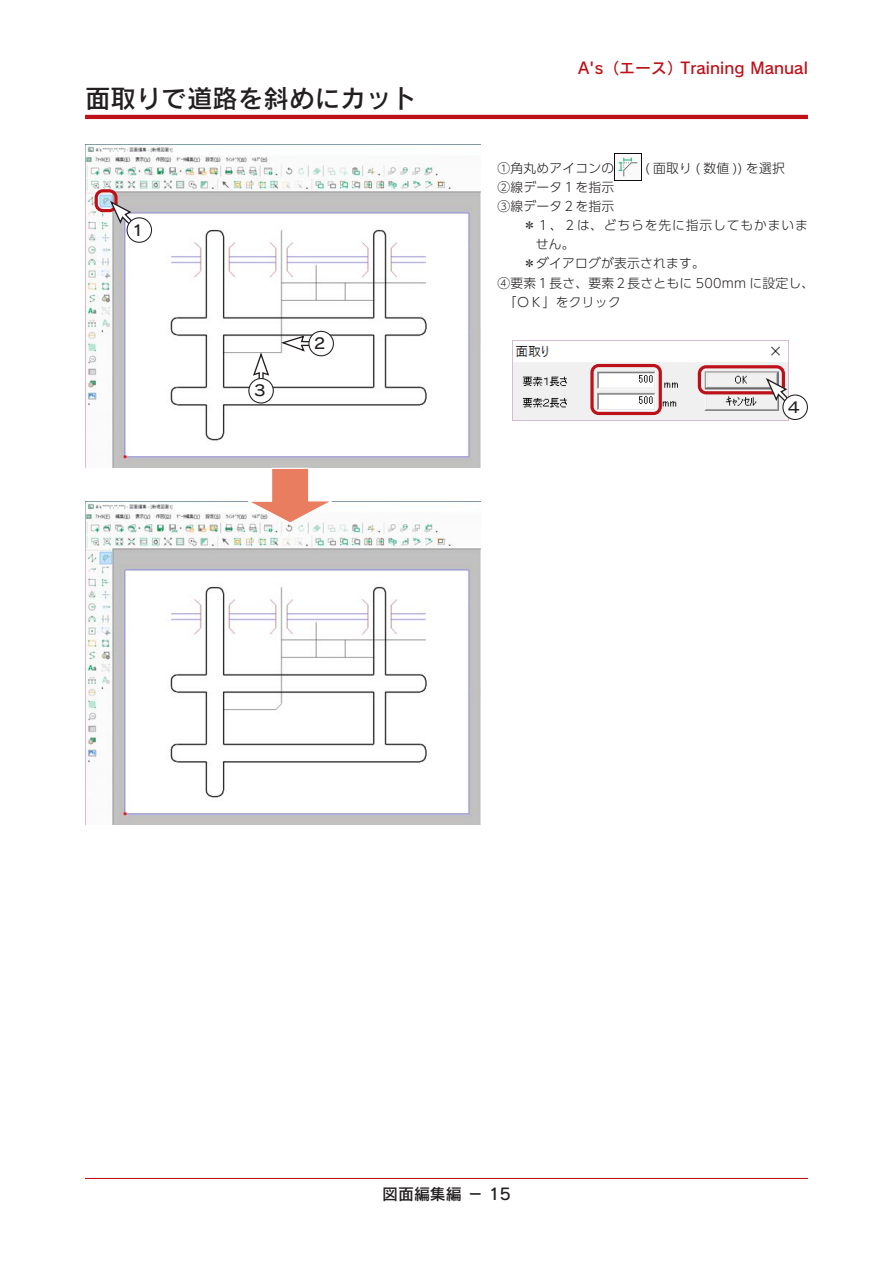
<style>
.page{position:relative;width:893px;height:1263px;background:#fff}
.page>*{position:absolute;margin:0;border:0;box-sizing:border-box;transform-origin:0 0}
.大見出し{font:25.5px "Rodin Pro N DB";color:#231f20}
.t1{font:15.9px "Rodin Pro N DB";color:#bd1018}
.t2{font:15.9px "Rodin Pro N DB";color:#231f20}
.本文{font:14.85px "Rodin Pro N DB";color:#231f20}
.右寄{font:300 12.75px/19.2px "UD Shin Go Pr 6 N";letter-spacing:.02em;color:#231f20}
.右寄-2{font:300 12.75px/19.2px "UD Shin Go Pr 6 N";letter-spacing:.07em;color:#231f20}
</style>
<div class="page">
<hr style="left:85px;top:1178px;width:723px;height:1px;background:#bd1018">
<img style="left:512px;top:340px;width:277px;height:80px">
<hr style="left:85px;top:115px;width:723px;height:4px;background:#bd1018">
<img style="left:615px;top:154px;width:27px;height:27px">
<img style="left:85px;top:145px;width:395px;height:323px">
<img style="left:85px;top:502px;width:395px;height:323px">
<div style="left:95px;top:189px;width:23px;height:23px;border:3px solid #bd1018;border-radius:7px"></div>
<svg style="left:108px;top:199px;width:26px;height:27px"></svg>
<div style="left:127px;top:218px;width:25px;height:24px;background:#fff;border-radius:50%"></div>
<div style="left:127px;top:217px;width:25px;height:26px;border:1px solid #231f20;border-radius:50%"></div>
<svg style="left:279px;top:335px;width:33px;height:18px"></svg>
<div style="left:309px;top:331px;width:24px;height:25px;background:#fff;border-radius:50%"></div>
<div style="left:308px;top:331px;width:26px;height:25px;border:1px solid #231f20;border-radius:50%"></div>
<svg style="left:252px;top:353px;width:18px;height:30px"></svg>
<div style="left:249px;top:379px;width:24px;height:24px;background:#fff;border-radius:50%"></div>
<div style="left:248px;top:378px;width:26px;height:25px;border:1px solid #231f20;border-radius:50%"></div>
<div style="left:590px;top:364px;width:72px;height:51px;border:3px solid #bd1018;border-radius:7px"></div>
<div style="left:698px;top:365px;width:87px;height:29px;border:3px solid #bd1018;border-radius:7px"></div>
<svg style="left:764px;top:376px;width:25px;height:27px"></svg>
<div style="left:783px;top:395px;width:24px;height:24px;background:#fff;border-radius:50%"></div>
<div style="left:782px;top:394px;width:26px;height:26px;border:1px solid #231f20;border-radius:50%"></div>
<svg style="left:244px;top:467px;width:92px;height:57px"></svg>
<p class="大見出し" style="left:85px;top:81px;width:333px">面取りで道路を斜めにカット</p>
<p class="本文" style="left:131px;top:220px;width:16px">１</p>
<p class="本文" style="left:252px;top:381px;width:16px">３</p>
<p class="本文" style="left:313px;top:334px;width:16px">２</p>
<p class="t1" style="left:578px;top:57px;width:231px">A's（エース）Training Manual</p>
<p class="右寄" style="left:497px;top:158px;width:118px">①角丸めアイコンの</p>
<p class="右寄" style="left:645px;top:158px;width:141px">( 面取り ( 数値 )) を選択</p>
<p class="右寄" style="left:497px;top:177px;width:118px">②線データ１を指示</p>
<p class="右寄" style="left:497px;top:196px;width:118px">③線データ２を指示</p>
<p class="右寄-2" style="left:536px;top:215px;width:274px;text-indent:-13px">＊１、２は、どちらを先に指示してもかまいません。</p>
<p class="右寄" style="left:523px;top:254px;width:183px">＊ダイアログが表示されます。</p>
<p class="右寄" style="left:504px;top:273px;width:312px;text-indent:-6px">④要素１長さ、要素２長さともに 500mm に設定し、「ＯＫ」をクリック</p>
<p class="本文" style="left:786px;top:397px;width:16px">４</p>
<p class="t2" style="left:382px;top:1184px;width:130px">図面編集編 － 15</p>
</div>
